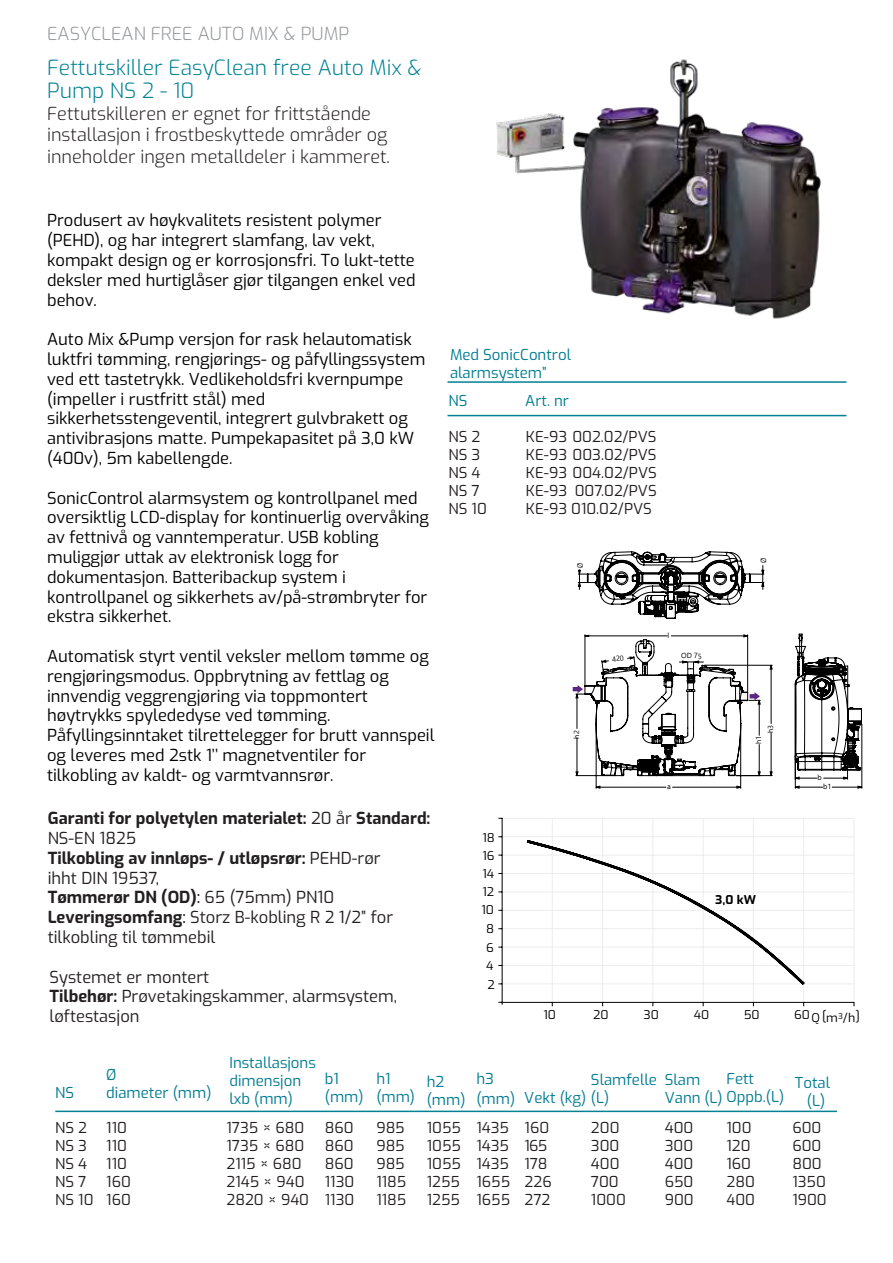
<style>
.page{position:relative;width:893px;height:1263px;background:#fff}
.page>*{position:absolute;margin:0;border:0;box-sizing:border-box;transform-origin:0 0}
.t1{font:300 21px/23.4px "Exo";color:#008194}
.t2{font:300 18px/21.6px "Exo";color:#231f20}
.t3{font:300 18px "Exo";color:#939598}
.t4{font:16.5px/19.8px "Exo";color:#000}
.t5{font:700 16.5px/19.8px "Exo";color:#231f20}
.t6{font:16.5px/19.8px "Exo";color:#231f20}
.t7{font:15px/18px "Exo";color:#231f20}
.t8{font:15px/18px "Exo";color:#007b92}
.t9{font:12px/19.4px "Exo";color:#000}
.t10{font:700 12px "Exo";color:#000}
.t11{font:7.35px "Ebrima";color:#000}
.t12{font:7.35px "Exo";color:#000}
.s1{font-style:inherit}
.s2{font-weight:400}
.s3{font-weight:500}
.s4{font-weight:700}
</style>
<div class="page">
<img style="left:496px;top:59px;width:325px;height:260px">
<hr style="left:862px;top:724px;width:1px;height:64px;background:#000">
<svg style="left:498px;top:817px;width:357px;height:190px"></svg>
<svg style="left:524px;top:838px;width:283px;height:149px"></svg>
<hr style="left:55px;top:1110px;width:782px;height:2px;background:#008194">
<hr style="left:448px;top:381px;width:398px;height:2px;background:#008194">
<hr style="left:448px;top:415px;width:398px;height:1px;background:#008194">
<svg style="left:500px;top:865px;width:5px;height:7px"></svg>
<svg style="left:573px;top:634px;width:289px;height:155px"></svg>
<svg style="left:578px;top:551px;width:187px;height:67px"></svg>
<p class="t3" style="left:47px;top:21px;width:304px">EASYCLEAN FREE AUTO MIX &amp; PUMP</p>
<p class="t1" style="left:47px;top:55px;width:376px">Fettutskiller EasyClean free Auto Mix &amp;<br>Pump NS 2 - 10</p>
<p class="t2" style="left:47px;top:102px;width:344px">Fettutskilleren er egnet for frittstående installasjon i frostbeskyttede områder og inneholder ingen metalldeler i kammeret.</p>
<p class="t4" style="left:47px;top:210px;width:370px">Produsert av høykvalitets resistent polymer (<span class="s1">PEHD</span>), og har integrert slamfang, lav vekt, kompakt design og er korrosjonsfri. To lukt-tette deksler med hurtiglåser gjør tilgangen enkel ved behov.</p>
<p class="t4" style="left:47px;top:328px;width:380px">Auto Mix &amp;Pump versjon for rask helautomatisk luktfri tømming, rengjørings- og påfyllingssystem ved ett tastetrykk. Vedlikeholdsfri kvernpumpe (impeller i rustfritt stål) med sikkerhetsstengeventil, integrert gulvbrakett og antivibrasjons matte. Pumpekapasitet på 3,0 kW (400v), 5m kabellengde.</p>
<p class="t4" style="left:47px;top:487px;width:383px">SonicControl alarmsystem og kontrollpanel med oversiktlig LCD-display for kontinuerlig overvåking av fettnivå og vanntemperatur. USB kobling muliggjør uttak av elektronisk logg for dokumentasjon. Batteribackup system i kontrollpanel og sikkerhets av/på-strømbryter for ekstra sikkerhet.</p>
<p class="t4" style="left:47px;top:645px;width:389px">Automatisk styrt ventil veksler mellom tømme og rengjøringsmodus. Oppbrytning av fettlag og innvendig veggrengjøring via toppmontert høytrykks spylededyse ved tømming.<br>Påfyllingsinntaket tilrettelegger for brutt vannspeil og leveres med 2stk 1’’ magnetventiler for tilkobling av kaldt- og varmtvannsrør.</p>
<p class="t5" style="left:48px;top:808px;width:384px">Garanti for polyetylen materialet: <span class="s2">20 år</span> Standard:<br><span class="s2">NS-EN 1825<br></span>Tilkobling av innløps- / utløpsrør: <span class="s2">PEHD-rør<br>ihht DIN 19537,<br></span>Tømmerør DN (OD)<span class="s3">:</span> <span class="s2">65 (75mm) PN10<br></span>Leveringsomfang<span class="s3">:</span> <span class="s2">Storz B-kobling R 2 1/2” for tilkobling til tømmebil</span></p>
<p class="t6" style="left:50px;top:966px;width:349px">Systemet er montert<br><span class="s4">Tilbehør:</span> Prøvetakingskammer, alarmsystem, løftestasjon</p>
<p class="t8" style="left:450px;top:345px;width:123px">Med SonicControl alarmsystem”</p>
<p class="t8" style="left:449px;top:391px;width:20px">NS</p>
<p class="t8" style="left:525px;top:391px;width:45px">Art. nr</p>
<p class="t7" style="left:449px;top:427px;width:40px">NS 2<br>NS 3<br>NS 4<br>NS 7<br>NS 10</p>
<p class="t7" style="left:526px;top:426px;width:132px;text-align:justify">KE-93 002.02/<span class="s1">PVS </span>KE-93 003.02/<span class="s1">PVS </span>KE-93 004.02/<span class="s1">PVS </span>KE-93 007.02/<span class="s1">PVS </span>KE-93 010.02/<span class="s1">PVS</span></p>
<p class="t9" style="left:482px;top:827px;width:14px">18</p>
<p class="t9" style="left:482px;top:845px;width:14px">16</p>
<p class="t9" style="left:482px;top:863px;width:13px">14</p>
<p class="t9" style="left:482px;top:881px;width:13px">12</p>
<p class="t9" style="left:481px;top:900px;width:14px">10</p>
<p class="t9" style="left:486px;top:918px;width:9px">8<br>6</p>
<p class="t9" style="left:486px;top:955px;width:10px;line-height:18.9px">4<br>2</p>
<p class="t12" style="left:575px;top:568px;width:7px;rotate:-90deg">Ø</p>
<p class="t11" style="left:571px;top:738px;width:10px;rotate:-90deg">h2</p>
<p class="t11" style="left:667px;top:630px;width:3px">l</p>
<p class="t11" style="left:681px;top:650px;width:22px;rotate:1deg">OD 75</p>
<p class="t11" style="left:667px;top:781px;width:5px">a</p>
<p class="t11" style="left:765px;top:733px;width:10px;rotate:-90deg">h3</p>
<p class="t11" style="left:753px;top:744px;width:10px;rotate:-90deg">h1</p>
<p class="t10" style="left:715px;top:891px;width:42px">3,0 kW</p>
<p class="t11" style="left:818px;top:772px;width:6px">b</p>
<p class="t11" style="left:823px;top:781px;width:10px">b1</p>
<p class="t9" style="left:811px;top:1007px;width:50px">Q [m<sup>3</sup>/h]</p>
<p class="t9" style="left:543px;top:1005px;width:14px">10</p>
<p class="t9" style="left:593px;top:1004px;width:17px">20</p>
<p class="t9" style="left:644px;top:1004px;width:17px">30</p>
<p class="t9" style="left:694px;top:1005px;width:17px">40</p>
<p class="t9" style="left:744px;top:1004px;width:17px">50</p>
<p class="t9" style="left:794px;top:1004px;width:17px">60</p>
<p class="t8" style="left:55px;top:1083px;width:20px">NS</p>
<p class="t8" style="left:106px;top:1065px;width:107px">Ø<br>diameter (mm)</p>
<p class="t8" style="left:229px;top:1052px;width:88px">Installasjons dimensjon lxb (mm)</p>
<p class="t8" style="left:325px;top:1069px;width:40px">b1 (mm)</p>
<p class="t8" style="left:376px;top:1069px;width:40px">h1 (mm)</p>
<p class="t8" style="left:427px;top:1072px;width:40px">h2 (mm)</p>
<p class="t8" style="left:476px;top:1069px;width:134px;line-height:18.8px">h3<br>(mm) Vekt (kg) (L)</p>
<p class="t8" style="left:726px;top:1069px;width:29px">Fett</p>
<p class="t8" style="left:795px;top:1073px;width:37px;text-align:center">Total (L)</p>
<p class="t8" style="left:591px;top:1069px;width:68px">Slamfelle</p>
<p class="t8" style="left:665px;top:1070px;width:121px;line-height:17px">Slam<br>Vann (L) Oppb.(L)</p>
<p class="t7" style="left:55px;top:1118px;width:40px">NS 2<br>NS 3<br>NS 4<br>NS 7<br>NS 10</p>
<p class="t7" style="left:106px;top:1118px;width:26px">110<br>110<br>110<br>160<br>160</p>
<p class="t7" style="left:226px;top:1117px;width:84px">1735 × 680<br>1735 × 680<br>2115 × 680<br>2145 × 940<br>2820 × 940</p>
<p class="t7" style="left:325px;top:1117px;width:31px;text-align:justify">860<br>860<br>860<br>1130<br>1130</p>
<p class="t7" style="left:376px;top:1118px;width:31px;text-align:justify">985<br>985<br>985<br>1185<br>1185</p>
<p class="t7" style="left:427px;top:1118px;width:36px;text-align:justify">1055<br>1055<br>1055<br>1255<br>1255</p>
<p class="t7" style="left:476px;top:1118px;width:35px;text-align:justify">1435<br>1435<br>1435<br>1655<br>1655</p>
<p class="t7" style="left:524px;top:1118px;width:29px">160<br>165<br>178<br>226<br>272</p>
<p class="t7" style="left:591px;top:1118px;width:36px">200<br>300<br>400<br>700<br>1000</p>
<p class="t7" style="left:665px;top:1118px;width:30px;text-align:justify">400<br>300<br>400<br>650<br>900</p>
<p class="t7" style="left:726px;top:1118px;width:30px">100<br>120<br>160<br>280<br>400</p>
<p class="t7" style="left:792px;top:1118px;width:36px">600<br>600<br>800<br>1350<br>1900</p>
</div>
